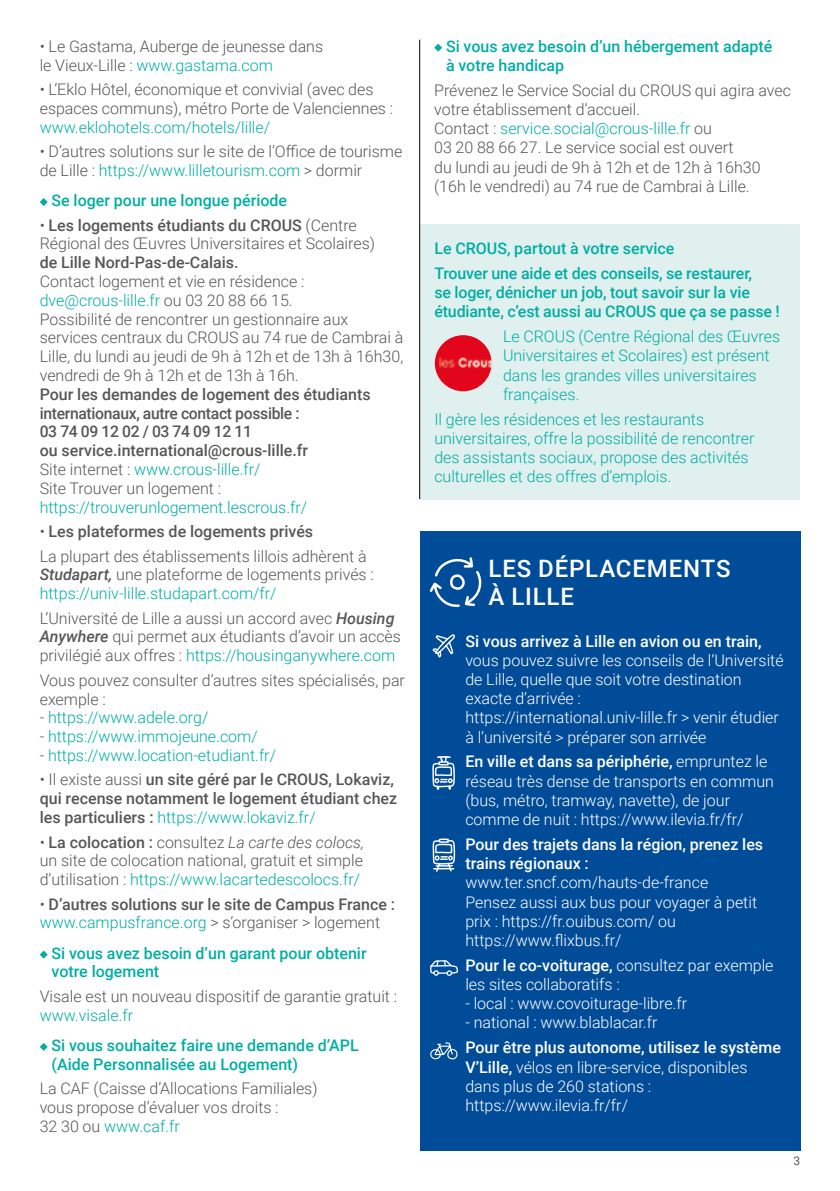
<style>
.page{position:relative;width:840px;height:1191px;background:#fff}
.page>*{position:absolute;margin:0;border:0;box-sizing:border-box;transform-origin:0 0}
.t1{font:500 24px/28px "Roboto";letter-spacing:.035em;color:#fff}
.t2{font:300 16px/18.8px "Roboto";color:#575756}
.t3{font:300 16px/19.2px "Roboto";color:#fff}
.t4{font:300 16px/19.2px "Roboto";color:#00aea4}
.t5{font:500 16px/18.8px "Roboto";color:#575756}
.t6{font:500 16px/19.2px "Roboto";color:#00aea4}
.t7{font:500 16px/19.2px "Roboto";color:#fff}
.t8{font:12px "Roboto";color:#575756}
.s1{color:#00aea4}
.s2{font-weight:500}
.s3{font-weight:300}
.s4{font-weight:300;color:#00aea4}
.s5{font-weight:500;font-style:italic;color:#575756}
.s6{color:#575756}
.s7{font-weight:500;font-style:italic}
.s8{font-style:italic}
</style>
<div class="page">
<div style="left:420px;top:225px;width:379px;height:274px;background:#e0f0ee"></div>
<img style="left:434px;top:335px;width:57px;height:56px;border-radius:28px">
<hr style="left:419px;top:40px;width:1px;height:459px;background:#000">
<svg style="left:40px;top:198px;width:8px;height:8px"></svg>
<svg style="left:40px;top:950px;width:8px;height:8px"></svg>
<svg style="left:40px;top:1043px;width:8px;height:7px"></svg>
<svg style="left:434px;top:44px;width:8px;height:8px"></svg>
<div style="left:420px;top:531px;width:379px;height:620px;background:#004c99"></div>
<svg style="left:429px;top:557px;width:53px;height:51px"></svg>
<svg style="left:432px;top:756px;width:23px;height:34px"></svg>
<svg style="left:432px;top:838px;width:23px;height:33px"></svg>
<svg style="left:430px;top:1042px;width:28px;height:18px"></svg>
<svg style="left:430px;top:960px;width:28px;height:15px"></svg>
<svg style="left:432px;top:634px;width:23px;height:24px"></svg>
<p class="t2" style="left:40px;top:36px;width:285px">• Le Gastama, Auberge de jeunesse dans le Vieux-Lille : <span class="s1">www.gastama.com</span></p>
<p class="t2" style="left:40px;top:79px;width:355px">• L’Eklo Hôtel, économique et convivial (avec des espaces communs), métro Porte de Valenciennes :</p>
<p class="t4" style="left:40px;top:117px;width:232px">www.eklohotels.com/hotels/lille/</p>
<p class="t2" style="left:40px;top:141px;width:364px">• D’autres solutions sur le site de l’Office de tourisme de Lille : <span class="s1">https://www.lilletourism.com</span> &gt; dormir</p>
<p class="t6" style="left:51px;top:190px;width:237px">Se loger pour une longue période</p>
<p class="t2" style="left:40px;top:215px;width:336px">• <span class="s2">Les logements étudiants du CROUS</span> (Centre<br>Régional des Œuvres Universitaires et Scolaires)</p>
<p class="t5" style="left:40px;top:252px;width:200px">de Lille Nord-Pas-de-Calais.</p>
<p class="t2" style="left:40px;top:271px;width:365px">Contact logement et vie en résidence : <span class="s1">dve@crous-lille.fr</span> ou 03 20 88 66 15.<br>Possibilité de rencontrer un gestionnaire aux services centraux du CROUS au 74 rue de Cambrai à Lille, du lundi au jeudi de 9h à 12h et de 13h à 16h30, vendredi de 9h à 12h et de 13h à 16h.</p>
<p class="t5" style="left:40px;top:384px;width:332px">Pour les demandes de logement des étudiants internationaux, autre contact possible :<br>03 74 09 12 02 / 03 74 09 12 11<br>ou service.international@crous-lille.fr<br><span class="s3">Site internet :</span> <span class="s4">www.crous-lille.fr/<br></span><span class="s3">Site Trouver un logement :</span></p>
<p class="t4" style="left:40px;top:497px;width:269px">https://trouverunlogement.lescrous.fr/</p>
<p class="t2" style="left:40px;top:518px;width:328px;line-height:24.4px">• <span class="s2">Les plateformes de logements privés<br></span>La plupart des établissements lillois adhèrent à</p>
<p class="t4" style="left:40px;top:564px;width:335px"><span class="s5">Studapart,</span> <span class="s6">une plateforme de logements privés : </span>https://univ-lille.studapart.com/fr/</p>
<p class="t2" style="left:40px;top:608px;width:362px">L’Université de Lille a aussi un accord avec <span class="s7">Housing<br>Anywhere</span> qui permet aux étudiants d’avoir un accès privilégié aux offres : <span class="s1">https://housinganywhere.com</span></p>
<p class="t2" style="left:40px;top:670px;width:366px">Vous pouvez consulter d’autres sites spécialisés, par exemple :</p>
<p class="t4" style="left:40px;top:707px;width:170px"><span class="s6">-</span> https://www.adele.org/</p>
<p class="t4" style="left:40px;top:726px;width:219px"><span class="s6">-</span> https://www.immojeune.com/</p>
<p class="t4" style="left:40px;top:745px;width:238px"><span class="s6">-</span> https://www.location-etudiant.fr/</p>
<p class="t5" style="left:40px;top:769px;width:359px"><span class="s3">• Il existe aussi</span> un site géré par le CROUS, Lokaviz, qui recense notamment le logement étudiant chez les particuliers : <span class="s4">https://www.lokaviz.fr/</span></p>
<p class="t2" style="left:40px;top:832px;width:326px;text-align:justify">• <span class="s2">La colocation :</span> consultez <span class="s8">La carte des colocs, </span>un site de colocation national, gratuit et simple d’utilisation : <span class="s1">https://www.lacartedescolocs.fr/</span></p>
<p class="t5" style="left:40px;top:894px;width:357px"><span class="s3">•</span> D’autres solutions sur le site de Campus France : <span class="s4">www.campusfrance.org</span> <span class="s3">&gt; s’organiser &gt; logement</span></p>
<p class="t6" style="left:51px;top:943px;width:316px">Si vous avez besoin d’un garant pour obtenir votre logement</p>
<p class="t2" style="left:40px;top:986px;width:359px">Visale est un nouveau dispositif de garantie gratuit :</p>
<p class="t4" style="left:40px;top:1004px;width:95px">www.visale.fr</p>
<p class="t6" style="left:51px;top:1035px;width:309px">Si vous souhaitez faire une demande d’APL (Aide Personnalisée au Logement)</p>
<p class="t2" style="left:40px;top:1078px;width:279px">La CAF (Caisse d’Allocations Familiales) vous propose d’évaluer vos droits :<br>32 30 ou <span class="s1">www.caf.fr</span></p>
<p class="t6" style="left:446px;top:36px;width:327px">Si vous avez besoin d’un hébergement adapté à votre handicap</p>
<p class="t2" style="left:434px;top:80px;width:358px">Prévenez le Service Social du CROUS qui agira avec votre établissement d’accueil.<br>Contact : <span class="s1">service.social@crous-lille.fr</span> ou<br>03 20 88 66 27. Le service social est ouvert<br>du lundi au jeudi de 9h à 12h et de 12h à 16h30 (16h le vendredi) au 74 rue de Cambrai à Lille.</p>
<p class="t6" style="left:434px;top:235px;width:319px;line-height:24.8px">Le CROUS, partout à votre service<br>Trouver une aide et des conseils, se restaurer,</p>
<p class="t6" style="left:434px;top:282px;width:347px">se loger, dénicher un job, tout savoir sur la vie étudiante, c’est aussi au CROUS que ça se passe !</p>
<p class="t4" style="left:502px;top:326px;width:278px">Le CROUS (Centre Régional des Œuvres Universitaires et Scolaires) est présent dans les grandes villes universitaires françaises.</p>
<p class="t4" style="left:434px;top:409px;width:321px">Il gère les résidences et les restaurants universitaires, offre la possibilité de rencontrer des assistants sociaux, propose des activités culturelles et des offres d’emplois.</p>
<h1 class="t1" style="left:488px;top:553px;width:243px">LES DÉPLACEMENTS<br>À LILLE</h1>
<p class="t7" style="left:465px;top:630px;width:297px">Si vous arrivez à Lille en avion ou en train,</p>
<p class="t3" style="left:465px;top:650px;width:319px">vous pouvez suivre les conseils de l’Université de Lille, quelle que soit votre destination exacte d’arrivée : https://international.univ-lille.fr &gt; venir étudier à l’université &gt; préparer son arrivée</p>
<p class="t3" style="left:465px;top:751px;width:310px"><span class="s2">En ville et dans sa périphérie,</span> empruntez le réseau très dense de transports en commun (bus, métro, tramway, navette), de jour comme de nuit : https://www.ilevia.fr/fr/</p>
<p class="t7" style="left:465px;top:834px;width:299px">Pour des trajets dans la région, prenez les trains régionaux :</p>
<p class="t3" style="left:465px;top:872px;width:293px">www.ter.sncf.com/hauts-de-france Pensez aussi aux bus pour voyager à petit prix : https://fr.ouibus.com/ ou https://www.flixbus.fr/</p>
<p class="t3" style="left:465px;top:955px;width:309px"><span class="s2">Pour le co-voiturage,</span> consultez par exemple les sites collaboratifs :</p>
<p class="t3" style="left:465px;top:993px;width:223px">- local : www.covoiturage-libre.fr</p>
<p class="t3" style="left:465px;top:1012px;width:193px">- national : www.blablacar.fr</p>
<p class="t3" style="left:465px;top:1037px;width:317px"><span class="s2">Pour être plus autonome, utilisez le système V’Lille,</span> vélos en libre-service, disponibles dans plus de 260 stations : https://www.ilevia.fr/fr/</p>
<p class="t8" style="left:793px;top:1152px;width:8px">3</p>
</div>
